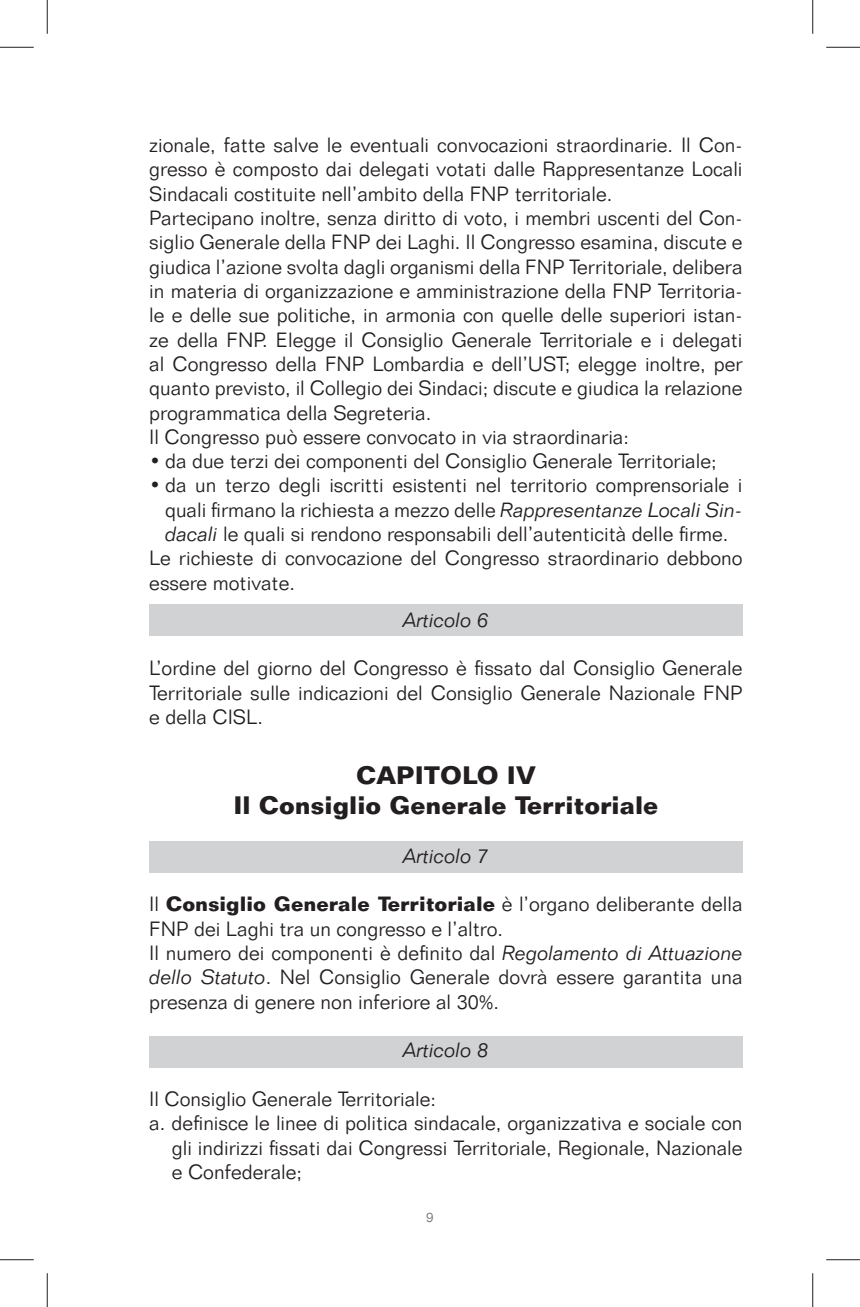
<style>
.page{position:relative;width:860px;height:1307px;background:#fff}
.page>*{position:absolute;margin:0;border:0;box-sizing:border-box;transform-origin:0 0}
.t1{font:700 24.75px/29.7px "Folio BT";color:#231f20;text-align:center}
.t2{font:300 20.25px/24.3px "Folio BT";color:#231f20}
.t3{font:italic 300 20.25px "Folio BT";color:#231f20}
.t4{font:300 13.5px "Folio BT";color:#6c6d70}
.s1{font-style:italic}
.s2{font-weight:700}
</style>
<div class="page">
<div style="left:149px;top:1036px;width:593px;height:32px;background:#d1d2d4"></div>
<div style="left:149px;top:841px;width:593px;height:32px;background:#d1d2d4"></div>
<div style="left:149px;top:603px;width:593px;height:32px;background:#d1d2d4"></div>
<hr style="left:0;top:47px;width:34px;height:1px;background:#231f20">
<hr style="left:826px;top:47px;width:34px;height:1px;background:#231f20">
<hr style="left:0;top:1259px;width:34px;height:1px;background:#231f20">
<hr style="left:826px;top:1259px;width:34px;height:1px;background:#231f20">
<hr style="left:47px;top:0;width:1px;height:34px;background:#231f20">
<hr style="left:47px;top:1273px;width:1px;height:33px;background:#231f20">
<hr style="left:812px;top:0;width:1px;height:34px;background:#231f20">
<hr style="left:812px;top:1273px;width:1px;height:33px;background:#231f20">
<p class="t2" style="left:149px;top:135px;width:595px">zionale, fatte salve le eventuali convocazioni straordinarie. Il Con&shy;gresso è composto dai delegati votati dalle Rappresentanze Locali Sindacali costituite nell’ambito della FNP territoriale.<br>Partecipano inoltre, senza diritto di voto, i membri uscenti del Con&shy;siglio Generale della FNP dei Laghi. Il Congresso esamina, discute e giudica l’azione svolta dagli organismi della FNP Territoriale, delibera in materia di organizzazione e amministrazione della FNP Territoria&shy;le e delle sue politiche, in armonia con quelle delle superiori istan&shy;ze della FNP. Elegge il Consiglio Generale Territoriale e i delegati al Congresso della FNP Lombardia e dell’UST; elegge inoltre, per quanto previsto, il Collegio dei Sindaci; discute e giudica la relazione programmatica della Segreteria.<br>Il Congresso può essere convocato in via straordinaria:</p>
<p class="t2" style="left:149px;top:451px;width:569px">• da due terzi dei componenti del Consiglio Generale Territoriale;</p>
<p class="t2" style="left:149px;top:475px;width:595px">• da un terzo degli iscritti esistenti nel territorio comprensoriale i</p>
<p class="t2" style="left:165px;top:499px;width:579px">quali firmano la richiesta a mezzo delle <span class="s1">Rappresentanze Locali Sin-</span></p>
<p class="t2" style="left:165px;top:523px;width:565px"><span class="s1">dacali</span> le quali si rendono responsabili dell’autenticità delle firme.</p>
<p class="t2" style="left:149px;top:548px;width:595px">Le richieste di convocazione del Congresso straordinario debbono</p>
<p class="t2" style="left:149px;top:572px;width:147px">essere motivate.</p>
<p class="t3" style="left:403px;top:611px;width:87px">Articolo 6</p>
<p class="t2" style="left:149px;top:658px;width:595px;text-align:justify">L’ordine del giorno del Congresso è fissato dal Consiglio Generale Territoriale sulle indicazioni del Consiglio Generale Nazionale FNP e della CISL.</p>
<p class="t1" style="left:233px;top:763px;width:426px">CAPITOLO IV<br>Il Consiglio Generale Territoriale</p>
<p class="t3" style="left:403px;top:847px;width:87px">Articolo 7</p>
<p class="t2" style="left:149px;top:894px;width:595px">Il <span class="s2">Consiglio Generale Territoriale</span> è l’organo deliberante della FNP dei Laghi tra un congresso e l’altro.<br>Il numero dei componenti è definito dal <span class="s1">Regolamento di Attuazione dello Statuto</span>. Nel Consiglio Generale dovrà essere garantita una presenza di genere non inferiore al 30%.</p>
<p class="t3" style="left:403px;top:1042px;width:87px">Articolo 8</p>
<p class="t2" style="left:149px;top:1088px;width:288px">Il Consiglio Generale Territoriale:</p>
<p class="t2" style="left:149px;top:1112px;width:595px">a. definisce le linee di politica sindacale, organizzativa e sociale con</p>
<p class="t2" style="left:172px;top:1137px;width:572px">gli indirizzi fissati dai Congressi Territoriale, Regionale, Nazionale</p>
<p class="t2" style="left:172px;top:1161px;width:132px">e Confederale;</p>
<p class="t4" style="left:426px;top:1212px;width:9px">9</p>
</div>
